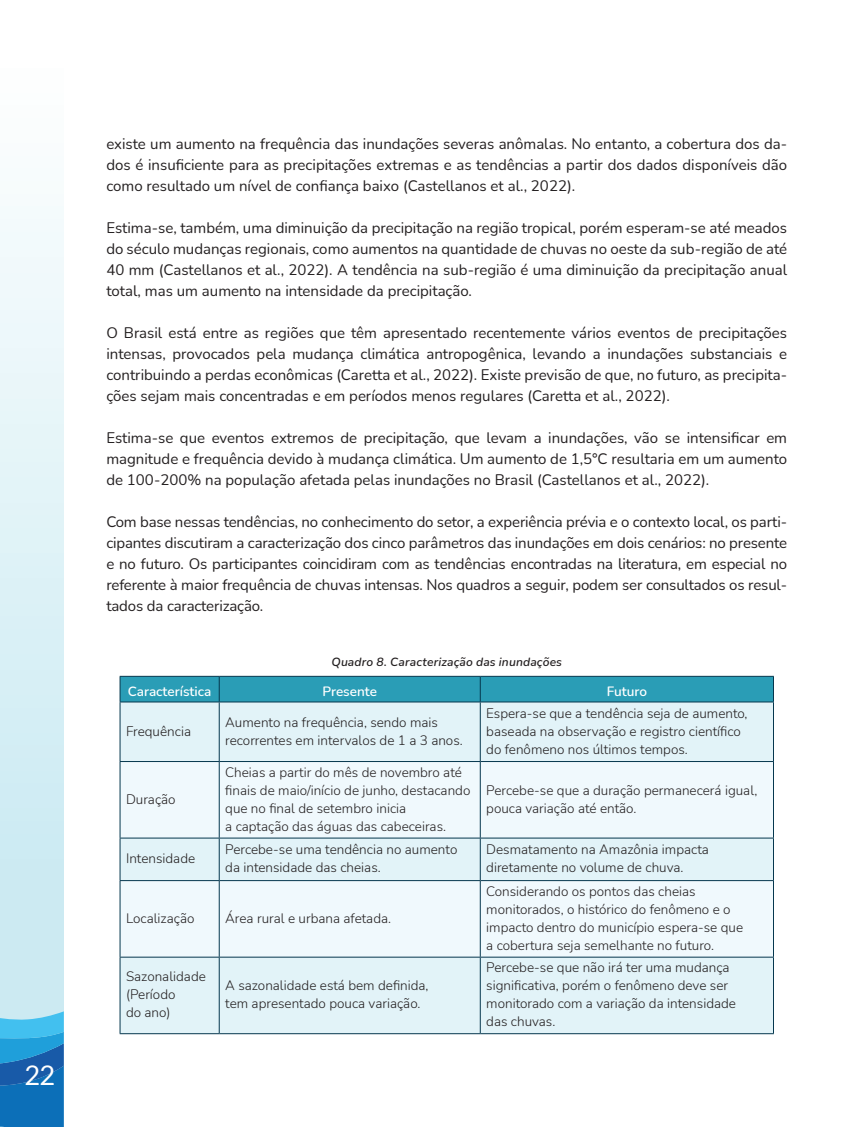
<style>
.page{position:relative;width:851px;height:1127px;background:#fff}
.page>*{position:absolute;margin:0;border:0;box-sizing:border-box;transform-origin:0 0}
.t1{font:27px "Lato";color:#fff}
.t2{font:15px/21px "Nunito";color:#231f20;text-align:justify}
.t3{font:300 13.5px/18px "Nunito";color:#231f20}
.t4{font:600 13.5px "Nunito";color:#fff}
.t5{font:italic 600 12px "Nunito";letter-spacing:.015em;color:#231f20}
</style>
<div class="page">
<svg style="left:0;top:206px;width:64px;height:805px;background:#dcf1f6"></svg>
<div style="left:121px;top:702px;width:652px;height:331px;background:#e2f3f8"></div>
<svg style="left:121px;top:762px;width:652px;height:195px;fill:#f0f9fd"></svg>
<div style="left:120px;top:676px;width:654px;height:26px;background:#2a9db6"></div>
<hr style="left:120px;top:701px;width:99px;height:1px;background:#05374e">
<hr style="left:219px;top:701px;width:261px;height:1px;background:#05374e">
<hr style="left:480px;top:701px;width:293px;height:1px;background:#05374e">
<hr style="left:120px;top:702px;width:1px;height:59px;background:#05374e">
<hr style="left:219px;top:702px;width:1px;height:59px;background:#05374e">
<hr style="left:480px;top:702px;width:1px;height:59px;background:#05374e">
<hr style="left:773px;top:702px;width:1px;height:59px;background:#05374e">
<hr style="left:120px;top:761px;width:99px;height:1px;background:#05374e">
<hr style="left:120px;top:762px;width:1px;height:76px;background:#05374e">
<hr style="left:219px;top:761px;width:261px;height:1px;background:#05374e">
<hr style="left:219px;top:762px;width:1px;height:76px;background:#05374e">
<hr style="left:480px;top:761px;width:293px;height:1px;background:#05374e">
<hr style="left:480px;top:762px;width:1px;height:76px;background:#05374e">
<hr style="left:773px;top:762px;width:1px;height:76px;background:#05374e">
<hr style="left:120px;top:838px;width:99px;height:1px;background:#05374e">
<hr style="left:120px;top:838px;width:1px;height:42px;background:#05374e">
<hr style="left:219px;top:838px;width:261px;height:1px;background:#05374e">
<hr style="left:219px;top:838px;width:1px;height:42px;background:#05374e">
<hr style="left:480px;top:838px;width:293px;height:1px;background:#05374e">
<hr style="left:480px;top:838px;width:1px;height:42px;background:#05374e">
<hr style="left:773px;top:838px;width:1px;height:42px;background:#05374e">
<hr style="left:120px;top:880px;width:99px;height:1px;background:#05374e">
<hr style="left:120px;top:881px;width:1px;height:76px;background:#05374e">
<hr style="left:219px;top:880px;width:261px;height:1px;background:#05374e">
<hr style="left:219px;top:881px;width:1px;height:76px;background:#05374e">
<hr style="left:480px;top:880px;width:293px;height:1px;background:#05374e">
<hr style="left:480px;top:881px;width:1px;height:76px;background:#05374e">
<hr style="left:773px;top:881px;width:1px;height:76px;background:#05374e">
<hr style="left:120px;top:957px;width:99px;height:1px;background:#05374e">
<hr style="left:120px;top:957px;width:1px;height:76px;background:#05374e">
<hr style="left:219px;top:957px;width:261px;height:1px;background:#05374e">
<hr style="left:219px;top:957px;width:1px;height:76px;background:#05374e">
<hr style="left:480px;top:957px;width:293px;height:1px;background:#05374e">
<hr style="left:480px;top:957px;width:1px;height:76px;background:#05374e">
<hr style="left:773px;top:957px;width:1px;height:76px;background:#05374e">
<hr style="left:120px;top:1033px;width:99px;height:1px;background:#05374e">
<hr style="left:219px;top:1033px;width:261px;height:1px;background:#05374e">
<hr style="left:480px;top:1033px;width:293px;height:1px;background:#05374e">
<svg style="left:0;top:1011px;width:64px;height:116px;background:#2687c7"></svg>
<h1 class="t1" style="left:24px;top:1060px;width:32px">22</h1>
<p class="t2" style="left:106px;top:132px;width:682px">existe um aumento na frequência das inundações severas anômalas. No entanto, a cobertura dos da&shy;dos é insuficiente para as precipitações extremas e as tendências a partir dos dados disponíveis dão como resultado um nível de confiança baixo (Castellanos et al., 2022).</p>
<p class="t2" style="left:106px;top:216px;width:682px">Estima-se, também, uma diminuição da precipitação na região tropical, porém esperam-se até meados do século mudanças regionais, como aumentos na quantidade de chuvas no oeste da sub-região de até 40 mm (Castellanos et al., 2022). A tendência na sub-região é uma diminuição da precipitação anual total, mas um aumento na intensidade da precipitação.</p>
<p class="t2" style="left:106px;top:321px;width:682px">O Brasil está entre as regiões que têm apresentado recentemente vários eventos de precipitações intensas, provocados pela mudança climática antropogênica, levando a inundações substanciais e contribuindo a perdas econômicas (Caretta et al., 2022). Existe previsão de que, no futuro, as precipita&shy;ções sejam mais concentradas e em períodos menos regulares (Caretta et al., 2022).</p>
<p class="t2" style="left:106px;top:426px;width:682px">Estima-se que eventos extremos de precipitação, que levam a inundações, vão se intensificar em magnitude e frequência devido à mudança climática. Um aumento de 1,5°C resultaria em um aumento de 100-200% na população afetada pelas inundações no Brasil (Castellanos et al., 2022).</p>
<p class="t2" style="left:106px;top:510px;width:682px">Com base nessas tendências, no conhecimento do setor, a experiência prévia e o contexto local, os parti&shy;cipantes discutiram a caracterização dos cinco parâmetros das inundações em dois cenários: no presente e no futuro. Os participantes coincidiram com as tendências encontradas na literatura, em especial no referente à maior frequência de chuvas intensas. Nos quadros a seguir, podem ser consultados os resul&shy;tados da caracterização.</p>
<p class="t5" style="left:331px;top:653px;width:232px">Quadro 8. Caracterização das inundações</p>
<p class="t4" style="left:128px;top:682px;width:85px">Característica</p>
<p class="t4" style="left:322px;top:682px;width:56px">Presente</p>
<p class="t4" style="left:606px;top:682px;width:42px">Futuro</p>
<p class="t3" style="left:126px;top:721px;width:66px">Frequência</p>
<p class="t3" style="left:225px;top:712px;width:239px">Aumento na frequência, sendo mais recorrentes em intervalos de 1 a 3 anos.</p>
<p class="t3" style="left:486px;top:703px;width:263px">Espera-se que a tendência seja de aumento, baseada na observação e registro científico do fenômeno nos últimos tempos.</p>
<p class="t3" style="left:126px;top:789px;width:51px">Duração</p>
<p class="t3" style="left:225px;top:762px;width:246px">Cheias a partir do mês de novembro até finais de maio/início de junho, destacando que no final de setembro inicia<br>a captação das águas das cabeceiras.</p>
<p class="t3" style="left:486px;top:780px;width:272px">Percebe-se que a duração permanecerá igual, pouca variação até então.</p>
<p class="t3" style="left:126px;top:849px;width:71px">Intensidade</p>
<p class="t3" style="left:225px;top:840px;width:233px">Percebe-se uma tendência no aumento da intensidade das cheias.</p>
<p class="t3" style="left:486px;top:840px;width:224px">Desmatamento na Amazônia impacta diretamente no volume de chuva.</p>
<p class="t3" style="left:126px;top:908px;width:70px">Localização</p>
<p class="t3" style="left:225px;top:908px;width:167px">Área rural e urbana afetada.</p>
<p class="t3" style="left:126px;top:967px;width:81px">Sazonalidade (Período<br>do ano)</p>
<p class="t3" style="left:225px;top:976px;width:205px">A sazonalidade está bem definida, tem apresentado pouca variação.</p>
<p class="t3" style="left:486px;top:881px;width:258px">Considerando os pontos das cheias monitorados, o histórico do fenômeno e o impacto dentro do município espera-se que a cobertura seja semelhante no futuro.</p>
<p class="t3" style="left:486px;top:958px;width:251px">Percebe-se que não irá ter uma mudança significativa, porém o fenômeno deve ser monitorado com a variação da intensidade das chuvas.</p>
</div>
